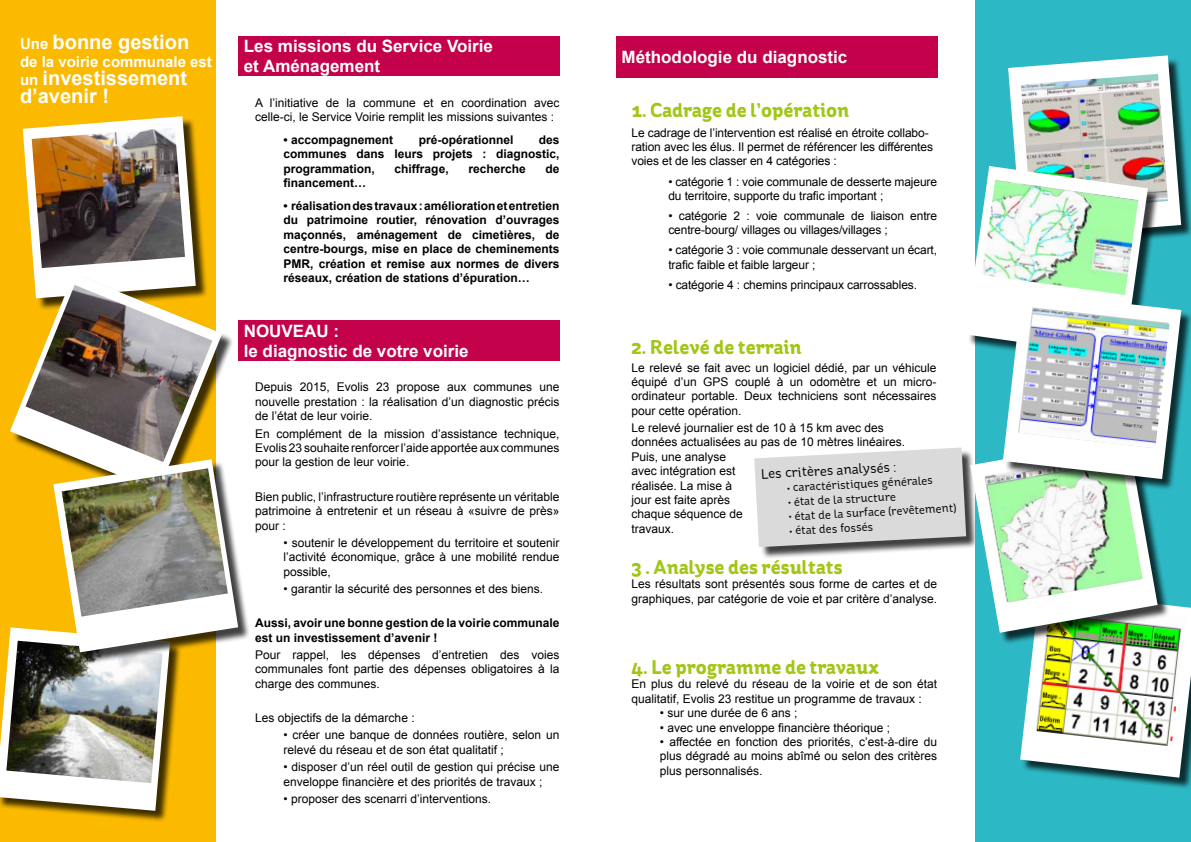
<style>
.page{position:relative;width:1191px;height:842px;background:#fff}
.page>*{position:absolute;margin:0;border:0;box-sizing:border-box;transform-origin:0 0}
.t1{font:700 20px "St Ryde";color:#a2c617}
.t2{font:700 20px/18px "Arial";color:#fff}
.t3{font:700 17px/20.4px "Arial";color:#fff}
.t4{font:700 15px "Arial";color:#fff}
.t5{font:14px "St Ryde";color:#000}
.t6{font:12px/14.4px "Arial";color:#000}
.t7{font:700 12px/14.4px "Arial";color:#000;text-align:justify}
.t8{font:12px "St Ryde";color:#000}
.s1{font-size:15px}
</style>
<div class="page">
<div style="left:238px;top:36px;width:321px;height:39px;background:#c4014b"></div>
<div style="left:238px;top:320px;width:321px;height:41px;background:#c4014b"></div>
<div style="left:0;top:0;width:216px;height:842px;background:#fbba00"></div>
<div style="left:0;top:629px;width:182px;height:194px;background:#000;opacity:.75"></div>
<div style="left:616px;top:36px;width:321px;height:41px;background:#c4014b"></div>
<div style="left:25px;top:118px;width:183px;height:193px;background:#000;opacity:.75"></div>
<svg style="left:23px;top:116px;width:173px;height:158px"></svg>
<div style="left:12px;top:276px;width:222px;height:227px;background:#000;opacity:.75"></div>
<svg style="left:10px;top:274px;width:212px;height:185px;fill:#fbba00"></svg>
<div style="left:975px;top:0;width:216px;height:842px;background:#2db8c5"></div>
<div style="left:1022px;top:592px;width:169px;height:198px;background:#000;opacity:.75"></div>
<svg style="left:754px;top:55px;width:437px;height:723px"></svg>
<img style="left:1019px;top:308px;width:150px;height:140px">
<img style="left:32px;top:128px;width:153px;height:140px">
<img style="left:26px;top:285px;width:186px;height:174px">
<div style="left:55px;top:461px;width:195px;height:203px;background:#000;opacity:.75"></div>
<svg style="left:0;top:459px;width:238px;height:352px"></svg>
<img style="left:62px;top:468px;width:166px;height:149px">
<h1 class="t2" style="left:20px;top:34px;width:171px"><span class="s1">Une</span> bonne gestion</h1>
<p class="t4" style="left:20px;top:52px;width:193px">de la voirie communale est</p>
<h1 class="t2" style="left:20px;top:70px;width:168px"><span class="s1">un</span> investissement d’avenir !</h1>
<h2 class="t3" style="left:244px;top:36px;width:251px">Les missions du Service Voirie et Aménagement</h2>
<p class="t6" style="left:255px;top:95px;width:306px">A l’initiative de la commune et en coordination avec celle-ci, le Service Voirie remplit les missions suivantes :</p>
<p class="t7" style="left:283px;top:133px;width:111px">• accompagnement</p>
<p class="t7" style="left:419px;top:133px;width:96px">pré-opérationnel</p>
<p class="t7" style="left:283px;top:133px;width:277px;text-indent:255px">des communes dans leurs projets : diagnostic, programmation,</p>
<p class="t7" style="left:394px;top:162px;width:56px">chiffrage,</p>
<p class="t7" style="left:468px;top:162px;width:59px">recherche</p>
<p class="t7" style="left:545px;top:162px;width:16px">de</p>
<p class="t7" style="left:283px;top:176px;width:84px">financement…</p>
<p class="t7" style="left:283px;top:199px;width:277px">• réalisation des travaux : amélioration et entretien du patrimoine routier, rénovation d’ouvrages maçonnés, aménagement de cimetières, de centre-bourgs, mise en place de cheminements PMR, création et remise aux normes de divers réseaux, création de stations d’épuration…</p>
<h2 class="t3" style="left:244px;top:321px;width:226px">NOUVEAU :<br>le diagnostic de votre voirie</h2>
<p class="t6" style="left:255px;top:380px;width:306px;text-align:justify">Depuis 2015, Evolis 23 propose aux communes une nouvelle prestation : la réalisation d’un diagnostic précis de l’état de leur voirie.</p>
<p class="t6" style="left:255px;top:426px;width:306px;text-align:justify">En complément de la mission d’assistance technique, Evolis 23 souhaite renforcer l’aide apportée aux communes pour la gestion de leur voirie.</p>
<p class="t6" style="left:255px;top:489px;width:306px;text-align:justify">Bien public, l’infrastructure routière représente un véritable patrimoine à entretenir et un réseau à «suivre de près» pour :</p>
<p class="t6" style="left:283px;top:535px;width:277px;text-align:justify">• soutenir le développement du territoire et soutenir l’activité économique, grâce à une mobilité rendue possible,</p>
<p class="t6" style="left:283px;top:581px;width:261px">• garantir la sécurité des personnes et des biens.</p>
<p class="t7" style="left:255px;top:616px;width:306px">Aussi, avoir une bonne gestion de la voirie communale est un investissement d’avenir !</p>
<p class="t6" style="left:255px;top:648px;width:306px;text-align:justify">Pour rappel, les dépenses d’entretien des voies communales font partie des dépenses obligatoires à la charge des communes.</p>
<p class="t6" style="left:255px;top:711px;width:161px">Les objectifs de la démarche :</p>
<p class="t6" style="left:283px;top:728px;width:277px">• créer une banque de données routière, selon un relevé du réseau et de son état qualitatif ;</p>
<p class="t6" style="left:283px;top:760px;width:277px">• disposer d’un réel outil de gestion qui précise une enveloppe financière et des priorités de travaux ;</p>
<p class="t6" style="left:283px;top:791px;width:209px">• proposer des scenarri d’interventions.</p>
<h2 class="t3" style="left:621px;top:47px;width:227px">Méthodologie du diagnostic</h2>
<h1 class="t1" style="left:631px;top:98px;width:219px">1. Cadrage de l’opération</h1>
<p class="t6" style="left:631px;top:125px;width:303px">Le cadrage de l’intervention est réalisé en étroite collabo&shy;ration avec les élus. Il permet de référencer les différentes voies et de les classer en 4 catégories :</p>
<p class="t6" style="left:668px;top:174px;width:270px">• catégorie 1 : voie communale de desserte majeure du territoire, supporte du trafic important ;</p>
<p class="t6" style="left:668px;top:209px;width:270px">• catégorie 2 : voie communale de liaison entre centre-bourg/ villages ou villages/villages ;</p>
<p class="t6" style="left:668px;top:243px;width:270px">• catégorie 3 : voie communale desservant un écart, trafic faible et faible largeur ;</p>
<p class="t6" style="left:668px;top:278px;width:250px">• catégorie 4 : chemins principaux carrossables.</p>
<h1 class="t1" style="left:631px;top:335px;width:172px">2. Relevé de terrain</h1>
<p class="t6" style="left:631px;top:360px;width:306px;text-align:justify">Le relevé se fait avec un logiciel dédié, par un véhicule équipé d’un GPS couplé à un odomètre et un micro&shy;ordinateur portable. Deux techniciens sont nécessaires pour cette opération.</p>
<p class="t6" style="left:631px;top:421px;width:275px">Le relevé journalier est de 10 à 15 km avec des données actualisées au pas de 10 mètres linéaires.<br>Puis, une analyse<br>avec intégration est<br>réalisée. La mise à<br>jour est faite après<br>chaque séquence de<br>travaux.</p>
<h1 class="t1" style="left:631px;top:555px;width:213px">3 . Analyse des résultats</h1>
<p class="t6" style="left:631px;top:577px;width:307px">Les résultats sont présentés sous forme de cartes et de graphiques, par catégorie de voie et par critère d’analyse.</p>
<p class="t5" style="left:760px;top:465px;width:137px;rotate:-3deg">Les critères analysés :</p>
<p class="t8" style="left:786px;top:480px;width:147px;rotate:-3deg">• caractéristiques générales</p>
<p class="t8" style="left:787px;top:495px;width:110px;rotate:-3deg">• état de la structure</p>
<p class="t8" style="left:788px;top:509px;width:169px;rotate:-3deg">• état de la surface (revêtement)</p>
<p class="t8" style="left:789px;top:523px;width:85px;rotate:-3deg">• état des fossés</p>
<h1 class="t1" style="left:631px;top:655px;width:249px">4. Le programme de travaux</h1>
<p class="t6" style="left:631px;top:677px;width:307px">En plus du relevé du réseau de la voirie et de son état qualitatif, Evolis 23 restitue un programme de travaux :</p>
<p class="t6" style="left:660px;top:706px;width:139px">• sur une durée de 6 ans ;</p>
<p class="t6" style="left:660px;top:720px;width:232px">• avec une enveloppe financière théorique ;</p>
<p class="t6" style="left:660px;top:735px;width:279px;text-align:justify">• affectée en fonction des priorités, c’est-à-dire du plus dégradé au moins abîmé ou selon des critères plus personnalisés.</p>
</div>
